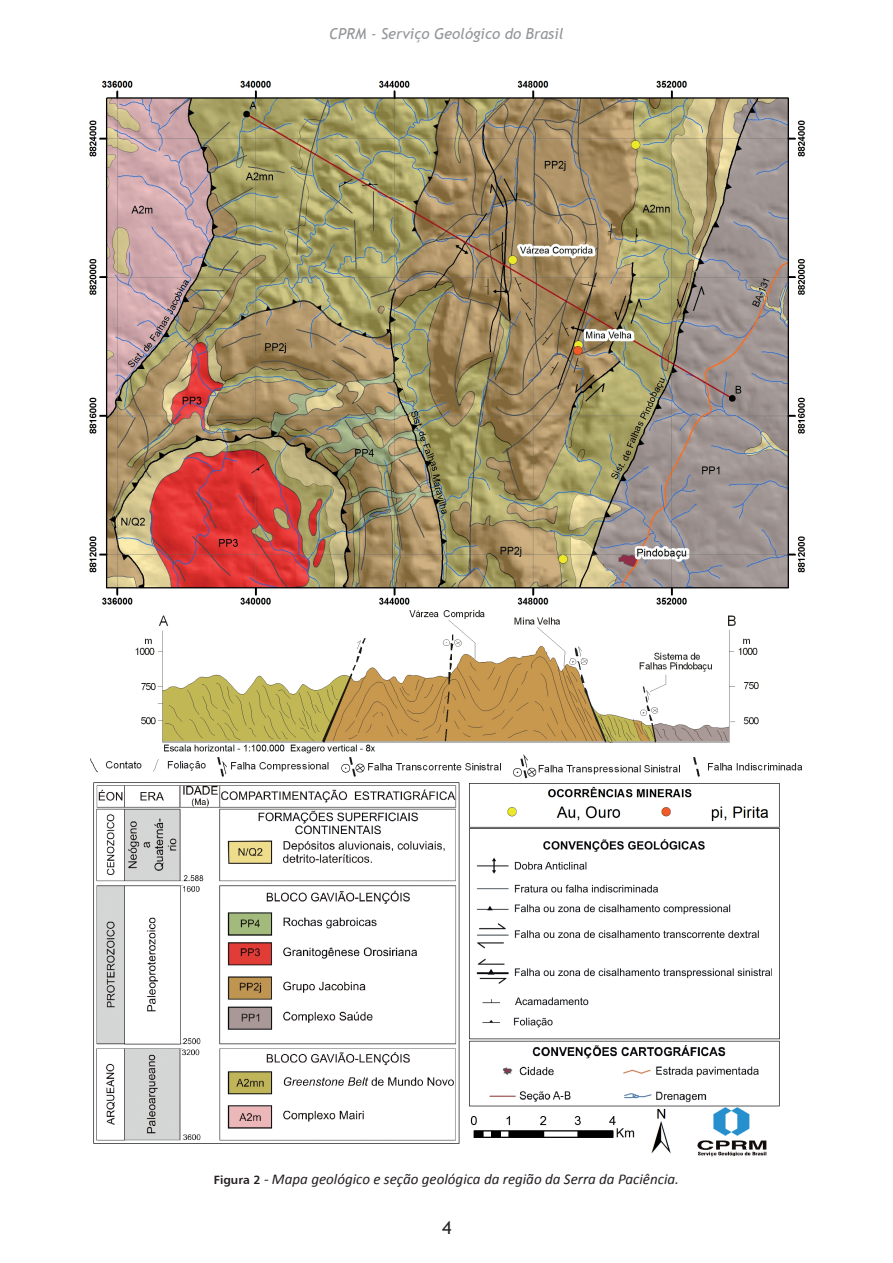
<style>
.page{position:relative;width:893px;height:1263px;background:#fff}
.page>*{position:absolute;margin:0;border:0;box-sizing:border-box;transform-origin:0 0}
.t1{font:18px "Trebuchet MS";color:#231f20}
.t2{font:italic 15px "Calibri";color:#231f20}
.t3{font:italic 15px "Trebuchet MS";color:#939598}
.s1{font-family:"Humanist 777 BT Bold B";font-style:normal;font-size:12px}
</style>
<div class="page">
<img style="left:89px;top:80px;width:716px;height:1077px">
<p class="t3" style="left:329px;top:24px;width:236px">CPRM - Serviço Geológico do Brasil</p>
<p class="t2" style="left:214px;top:1169px;width:467px"><span class="s1">Figura 2</span> - Mapa geológico e seção geológica da região da Serra da Paciência.</p>
<p class="t1" style="left:442px;top:1217px;width:11px">4</p>
</div>
